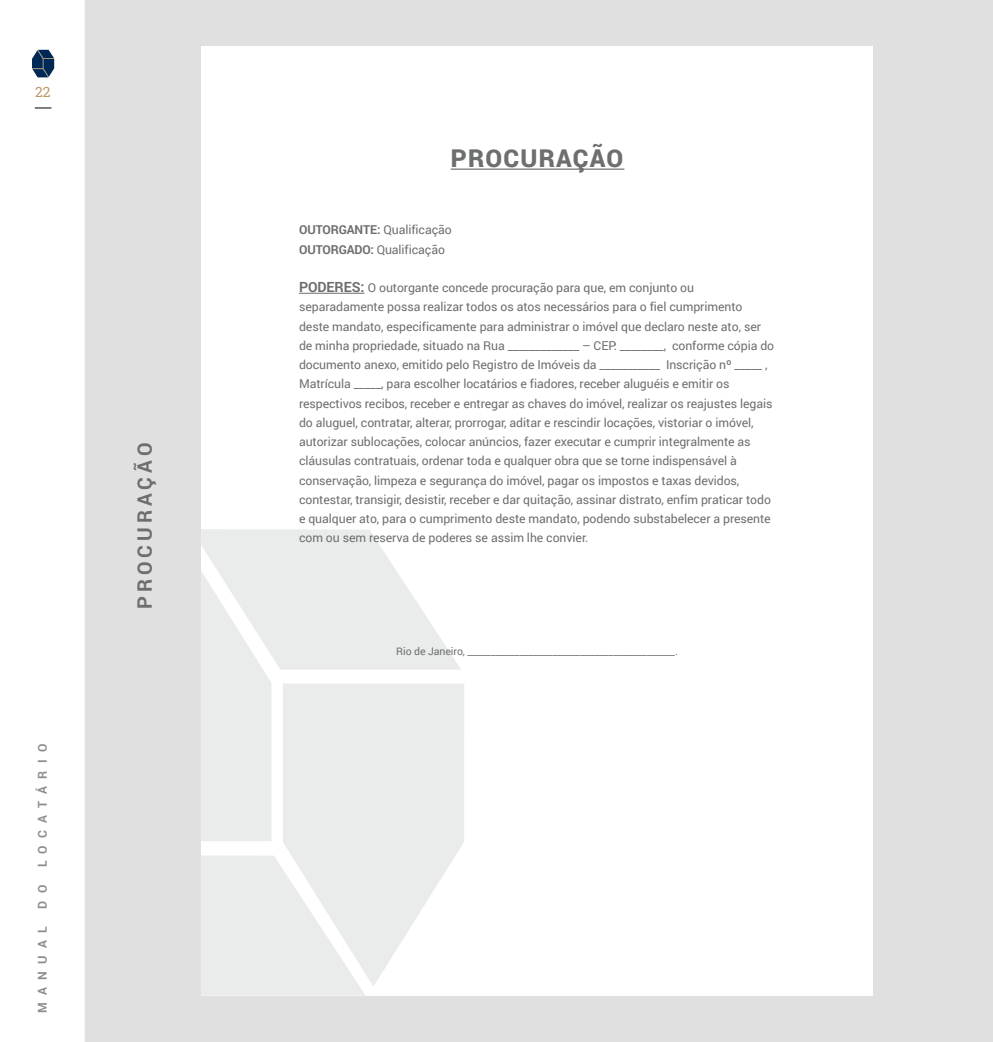
<style>
.page{position:relative;width:993px;height:1042px;background:#fff}
.page>*{position:absolute;margin:0;border:0;box-sizing:border-box;transform-origin:0 0}
.t1{font:900 24.5px "Roboto";letter-spacing:.05em;color:#6d6e70}
.t2{font:700 19.78px "Roboto";letter-spacing:.2em;color:#6d6e70}
.t3{font:14px "Roboto Slab";color:#bf9867}
.t4{font:12.25px/19.2px "Roboto";letter-spacing:-.005em;color:#6d6e70}
.t5{font:700 12.25px "Roboto";letter-spacing:.6em;color:#8c8e91}
.t6{font:10.5px "Roboto";letter-spacing:-.005em;color:#6d6e70}
.s1{font-weight:700}
.s2{font-weight:700;font-size:14px}
</style>
<div class="page">
<svg style="left:32px;top:50px;width:22px;height:27px"></svg>
<svg style="left:35px;top:107px;width:16px;height:2px"></svg>
<div style="left:86px;top:0;width:906px;height:1042px;background:#e0e0e1"></div>
<div style="left:201px;top:46px;width:671px;height:949px;background:#fff"></div>
<hr style="left:85px;top:0;width:1px;height:1042px;background:#e0e0e1">
<svg style="left:201px;top:529px;width:260px;height:312px"></svg>
<div style="left:201px;top:855px;width:164px;height:140px;background:#eaebeb"></div>
<svg style="left:283px;top:683px;width:181px;height:303px;fill:#eaebeb"></svg>
<hr style="left:450px;top:169px;width:174px;height:1px;background:#6d6e70">
<hr style="left:299px;top:293px;width:65px;height:1px;background:#6d6e70">
<p class="t3" style="left:35px;top:82px;width:17px">22</p>
<p class="t5" style="left:34px;top:867px;width:125px;rotate:-90deg">LOCATÁRIO</p>
<p class="t5" style="left:34px;top:909px;width:25px;rotate:-90deg">D O</p>
<p class="t5" style="left:34px;top:1013px;width:88px;rotate:-90deg">MANUAL</p>
<h2 class="t2" style="left:131px;top:609px;width:168px;rotate:-90deg">PROCURAÇÃO</h2>
<h1 class="t1" style="left:450px;top:141px;width:174px">PROCURAÇÃO</h1>
<p class="t4" style="left:299px;top:220px;width:154px"><span class="s1">OUTORGANTE:</span> Qualificação<br><span class="s1">OUTORGADO:</span> Qualificação</p>
<p class="t4" style="left:299px;top:278px;width:476px"><span class="s2">PODERES:</span> O outorgante concede procuração para que, em conjunto ou separadamente possa realizar todos os atos necessários para o fiel cumprimento deste mandato, especificamente para administrar o imóvel que declaro neste ato, ser de minha propriedade, situado na Rua _____________ – CEP: ________, conforme cópia do documento anexo, emitido pelo Registro de Imóveis da ___________ Inscrição nº _____ , Matrícula _____, para escolher locatários e fiadores, receber aluguéis e emitir os respectivos recibos, receber e entregar as chaves do imóvel, realizar os reajustes legais do aluguel, contratar, alterar, prorrogar, aditar e rescindir locações, vistoriar o imóvel, autorizar sublocações, colocar anúncios, fazer executar e cumprir integralmente as cláusulas contratuais, ordenar toda e qualquer obra que se torne indispensável à conservação, limpeza e segurança do imóvel, pagar os impostos e taxas devidos, contestar, transigir, desistir, receber e dar quitação, assinar distrato, enfim praticar todo e qualquer ato, para o cumprimento deste mandato, podendo substabelecer a presente com ou sem reserva de poderes se assim lhe convier.</p>
<p class="t6" style="left:396px;top:643px;width:283px">Rio de Janeiro, ____________________________________________.</p>
</div>
